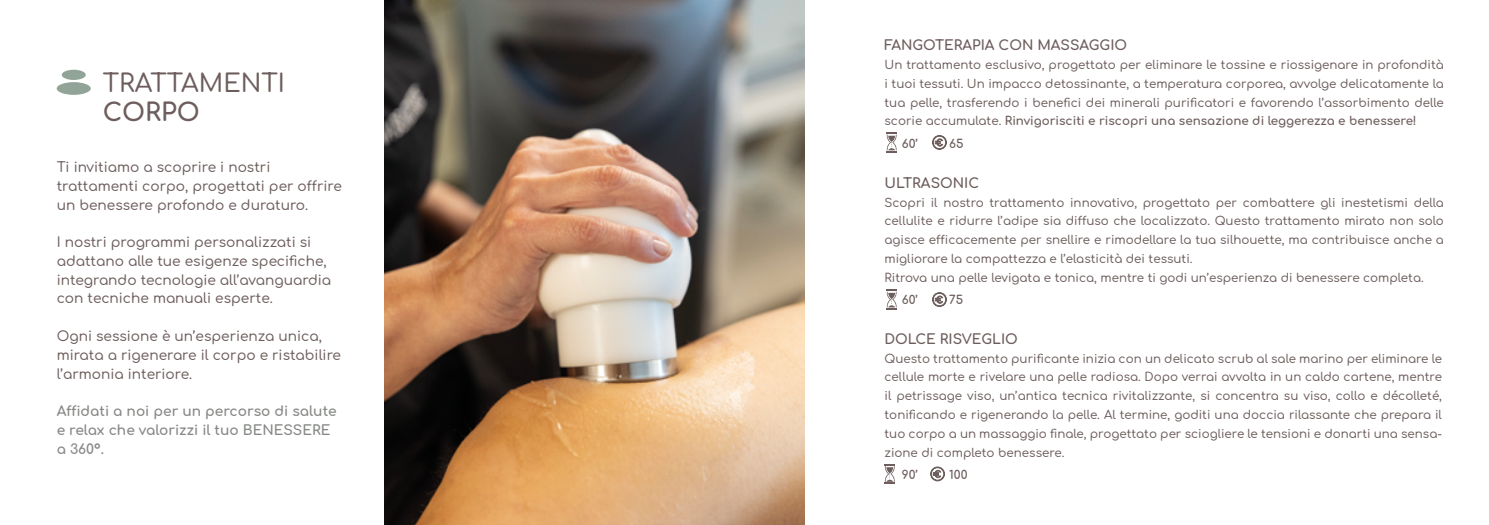
<style>
.page{position:relative;width:1489px;height:525px;background:#fff}
.page>*{position:absolute;margin:0;border:0;box-sizing:border-box;transform-origin:0 0}
.t1{font:500 25px "Comfortaa";color:#6d5e5d}
.t2{font:700 25px "Comfortaa";color:#6d5e5d}
.t3{font:500 13.75px/18.8px "Comfortaa";color:#6d5e5d}
.t4{font:700 13.75px/18.8px "Comfortaa";color:#868985}
.t5{font:700 13.75px "Comfortaa";color:#6d5e5d}
.t6{font:500 11.88px/18.8px "Comfortaa";color:#6d5e5d;text-align:justify}
.t7{font:700 11.88px "Comfortaa";color:#6d5e5d}
.s1{font-weight:700}
</style>
<div class="page">
<div style="left:62px;top:70px;width:24px;height:10px;background:#91a497;border-radius:50%"></div>
<div style="left:57px;top:82px;width:34px;height:13px;background:#91a497;border-radius:50%"></div>
<img style="left:384px;top:0;width:420px;height:524px">
<svg style="left:886px;top:132px;width:10px;height:20px"></svg>
<svg style="left:932px;top:135px;width:14px;height:15px"></svg>
<svg style="left:886px;top:289px;width:10px;height:20px"></svg>
<svg style="left:932px;top:292px;width:14px;height:14px"></svg>
<svg style="left:884px;top:464px;width:11px;height:20px"></svg>
<svg style="left:930px;top:466px;width:14px;height:15px"></svg>
<h1 class="t1" style="left:103px;top:60px;width:184px">TRATTAMENTI</h1>
<h1 class="t2" style="left:103px;top:89px;width:98px">CORPO</h1>
<p class="t3" style="left:57px;top:156px;width:286px">Ti invitiamo a scoprire i nostri trattamenti corpo, progettati per offrire un benessere profondo e duraturo.</p>
<p class="t3" style="left:57px;top:231px;width:276px">I nostri programmi personalizzati si adattano alle tue esigenze specifiche, integrando tecnologie all’avanguardia con tecniche manuali esperte.</p>
<p class="t3" style="left:57px;top:325px;width:286px">Ogni sessione è un’esperienza unica, mirata a rigenerare il corpo e ristabilire l’armonia interiore.</p>
<p class="t4" style="left:57px;top:400px;width:281px">Affidati a noi per un percorso di salute e relax che valorizzi il tuo BENESSERE a 360°.</p>
<p class="t5" style="left:884px;top:33px;width:244px">FANGOTERAPIA CON MASSAGGIO</p>
<p class="t6" style="left:884px;top:54px;width:561px">Un trattamento esclusivo, progettato per eliminare le tossine e riossigenare in profondità i tuoi tessuti. Un impacco detossinante, a temperatura corporea, avvolge delicatamente la tua pelle, trasferendo i benefici dei minerali purificatori e favorendo l’assorbimento delle scorie accumulate. <span class="s1">Rinvigorisciti e riscopri una sensazione di leggerezza e benessere!</span></p>
<p class="t7" style="left:901px;top:133px;width:17px">60’</p>
<p class="t7" style="left:949px;top:133px;width:16px">65</p>
<p class="t5" style="left:884px;top:170px;width:96px">ULTRASONIC</p>
<p class="t6" style="left:884px;top:191px;width:561px;text-align:left">Scopri il nostro trattamento innovativo, progettato per combattere gli inestetismi della cellulite e ridurre l’adipe sia diffuso che localizzato. Questo trattamento mirato non solo agisce efficacemente per snellire e rimodellare la tua silhouette, ma contribuisce anche a migliorare la compattezza e l’elasticità dei tessuti.<br>Ritrova una pelle levigata e tonica, mentre ti godi un’esperienza di benessere completa.</p>
<p class="t7" style="left:901px;top:289px;width:17px">60’</p>
<p class="t7" style="left:949px;top:289px;width:15px">75</p>
<p class="t5" style="left:884px;top:326px;width:135px">DOLCE RISVEGLIO</p>
<p class="t6" style="left:884px;top:347px;width:559px">Questo trattamento purificante inizia con un delicato scrub al sale marino per eliminare le cellule morte e rivelare una pelle radiosa. Dopo verrai avvolta in un caldo cartene, mentre il petrissage viso, un’antica tecnica rivitalizzante, si concentra su viso, collo e décolleté, tonificando e rigenerando la pelle. Al termine, goditi una doccia rilassante che prepara il tuo corpo a un massaggio finale, progettato per sciogliere le tensioni e donarti una sensa&shy;zione di completo benessere.</p>
<p class="t7" style="left:901px;top:464px;width:17px">90’</p>
<p class="t7" style="left:949px;top:464px;width:20px">100</p>
</div>
